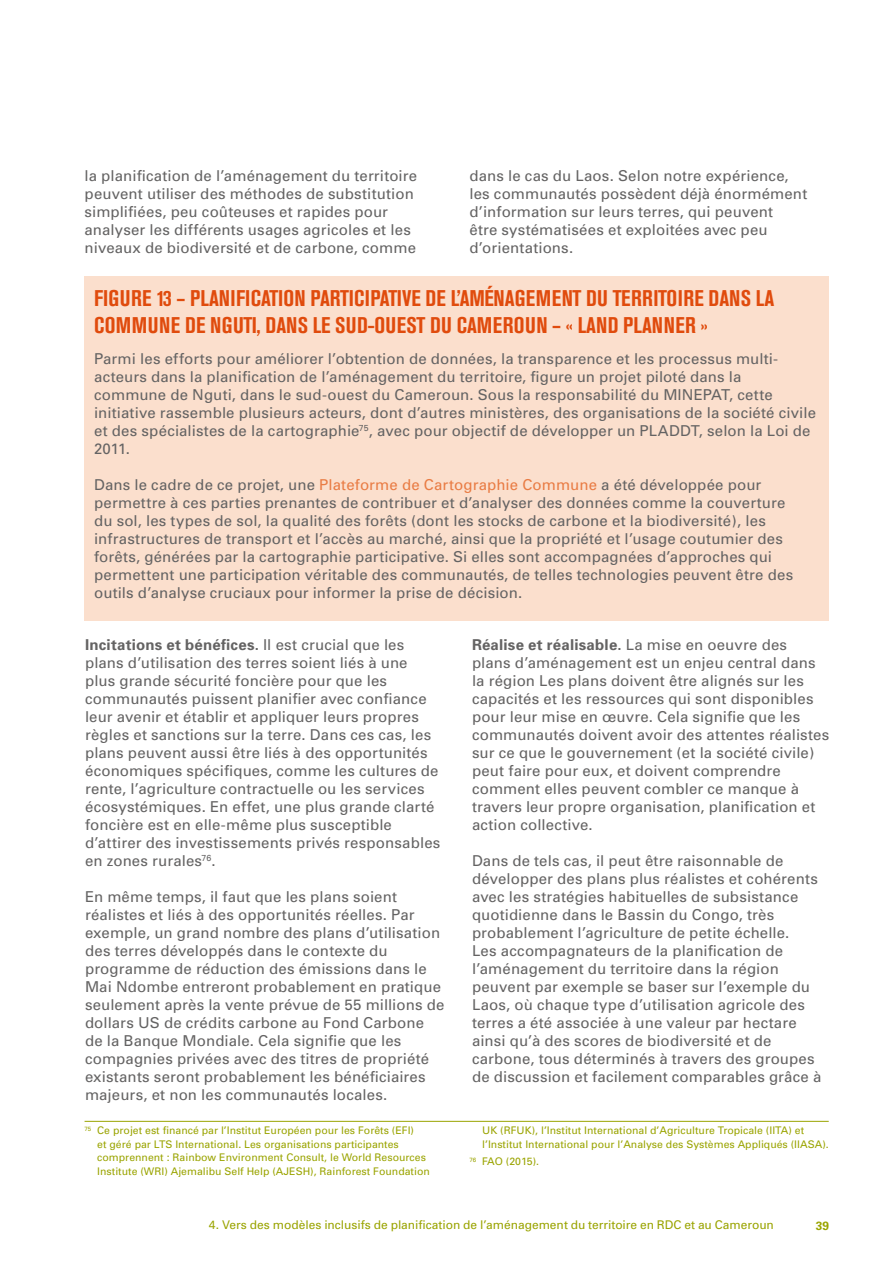
<style>
.page{position:relative;width:893px;height:1263px;background:#fff}
.page>*{position:absolute;margin:0;border:0;box-sizing:border-box;transform-origin:0 0}
.t1{font:700 condensed 22.5px/27px "Akzidenz Grotesk BE";letter-spacing:.015em;color:#e04b0d}
.t2{font:15px/18px "Univers";letter-spacing:.01em;color:#646363}
.t3{font:12px "Univers";color:#9aa400}
.t4{font:700 12px "Univers";color:#9aa400}
.t5{font:10.5px/13.5px "Univers";color:#9aa400}
.s1{color:#e97c44}
.s2{font-weight:700}
</style>
<div class="page">
<div style="left:85px;top:276px;width:744px;height:345px;background:#fbdfcd"></div>
<hr style="left:85px;top:1121px;width:744px;height:1px;background:#9aa400">
<p class="t2" style="left:85px;top:167px;width:334px">la planification de l’aménagement du territoire peuvent utiliser des méthodes de substitution simplifiées, peu coûteuses et rapides pour analyser les différents usages agricoles et les niveaux de biodiversité et de carbone, comme</p>
<p class="t2" style="left:469px;top:167px;width:339px">dans le cas du Laos. Selon notre expérience, les communautés possèdent déjà énormément d’information sur leurs terres, qui peuvent<br>être systématisées et exploitées avec peu d’orientations.</p>
<h1 class="t1" style="left:94px;top:285px;width:681px">FIGURE 13 – PLANIFICATION PARTICIPATIVE DE L’AMÉNAGEMENT DU TERRITOIRE DANS LA<br>COMMUNE DE NGUTI, DANS LE SUD-OUEST DU CAMEROUN – « LAND PLANNER »</h1>
<p class="t2" style="left:94px;top:350px;width:723px">Parmi les efforts pour améliorer l’obtention de données, la transparence et les processus multi&shy;acteurs dans la planification de l’aménagement du territoire, figure un projet piloté dans la commune de Nguti, dans le sud-ouest du Cameroun. Sous la responsabilité du MINEPAT, cette initiative rassemble plusieurs acteurs, dont d’autres ministères, des organisations de la société civile et des spécialistes de la cartographie<sup>75</sup>, avec pour objectif de développer un PLADDT, selon la Loi de 2011.</p>
<p class="t2" style="left:94px;top:476px;width:701px">Dans le cadre de ce projet, une <span class="s1">Plateforme de Cartographie Commune</span> a été développée pour permettre à ces parties prenantes de contribuer et d’analyser des données comme la couverture du sol, les types de sol, la qualité des forêts (dont les stocks de carbone et la biodiversité), les infrastructures de transport et l’accès au marché, ainsi que la propriété et l’usage coutumier des forêts, générées par la cartographie participative. Si elles sont accompagnées d’approches qui permettent une participation véritable des communautés, de telles technologies peuvent être des outils d’analyse cruciaux pour informer la prise de décision.</p>
<p class="t2" style="left:85px;top:636px;width:357px"><span class="s2">Incitations et bénéfices.</span> Il est crucial que les plans d’utilisation des terres soient liés à une plus grande sécurité foncière pour que les communautés puissent planifier avec confiance leur avenir et établir et appliquer leurs propres règles et sanctions sur la terre. Dans ces cas, les plans peuvent aussi être liés à des opportunités économiques spécifiques, comme les cultures de rente, l’agriculture contractuelle ou les services écosystémiques. En effet, une plus grande clarté foncière est en elle-même plus susceptible d’attirer des investissements privés responsables en zones rurales<sup>76</sup>.</p>
<p class="t2" style="left:85px;top:888px;width:361px">En même temps, il faut que les plans soient réalistes et liés à des opportunités réelles. Par exemple, un grand nombre des plans d’utilisation des terres développés dans le contexte du programme de réduction des émissions dans le Mai Ndombe entreront probablement en pratique seulement après la vente prévue de 55 millions de dollars US de crédits carbone au Fond Carbone de la Banque Mondiale. Cela signifie que les compagnies privées avec des titres de propriété existants seront probablement les bénéficiaires majeurs, et non les communautés locales.</p>
<p class="t2" style="left:472px;top:636px;width:359px"><span class="s2">Réalise et réalisable.</span> La mise en oeuvre des plans d’aménagement est un enjeu central dans la région Les plans doivent être alignés sur les capacités et les ressources qui sont disponibles pour leur mise en œuvre. Cela signifie que les communautés doivent avoir des attentes réalistes sur ce que le gouvernement (et la société civile) peut faire pour eux, et doivent comprendre comment elles peuvent combler ce manque à travers leur propre organisation, planification et action collective.</p>
<p class="t2" style="left:472px;top:852px;width:351px">Dans de tels cas, il peut être raisonnable de développer des plans plus réalistes et cohérents avec les stratégies habituelles de subsistance quotidienne dans le Bassin du Congo, très probablement l’agriculture de petite échelle.<br>Les accompagnateurs de la planification de l’aménagement du territoire dans la région peuvent par exemple se baser sur l’exemple du Laos, où chaque type d’utilisation agricole des terres a été associée à une valeur par hectare ainsi qu’à des scores de biodiversité et de carbone, tous déterminés à travers des groupes de discussion et facilement comparables grâce à</p>
<p class="t5" style="left:97px;top:1124px;width:334px;text-indent:-13px"><sup>75</sup> Ce projet est financé par l’Institut Européen pour les Forêts (EFI)<br>et géré par LTS International. Les organisations participantes comprennent : Rainbow Environment Consult, le World Resources Institute (WRI) Ajemalibu Self Help (AJESH), Rainforest Foundation</p>
<p class="t5" style="left:482px;top:1124px;width:348px">UK (RFUK), l’Institut International d’Agriculture Tropicale (IITA) et l’Institut International pour l’Analyse des Systèmes Appliqués (IIASA).</p>
<p class="t5" style="left:469px;top:1155px;width:71px"><sup>76</sup> FAO (2015).</p>
<p class="t3" style="left:209px;top:1218px;width:566px">4. Vers des modèles inclusifs de planification de l’aménagement du territoire en RDC et au Cameroun</p>
<p class="t4" style="left:816px;top:1218px;width:15px">39</p>
</div>
